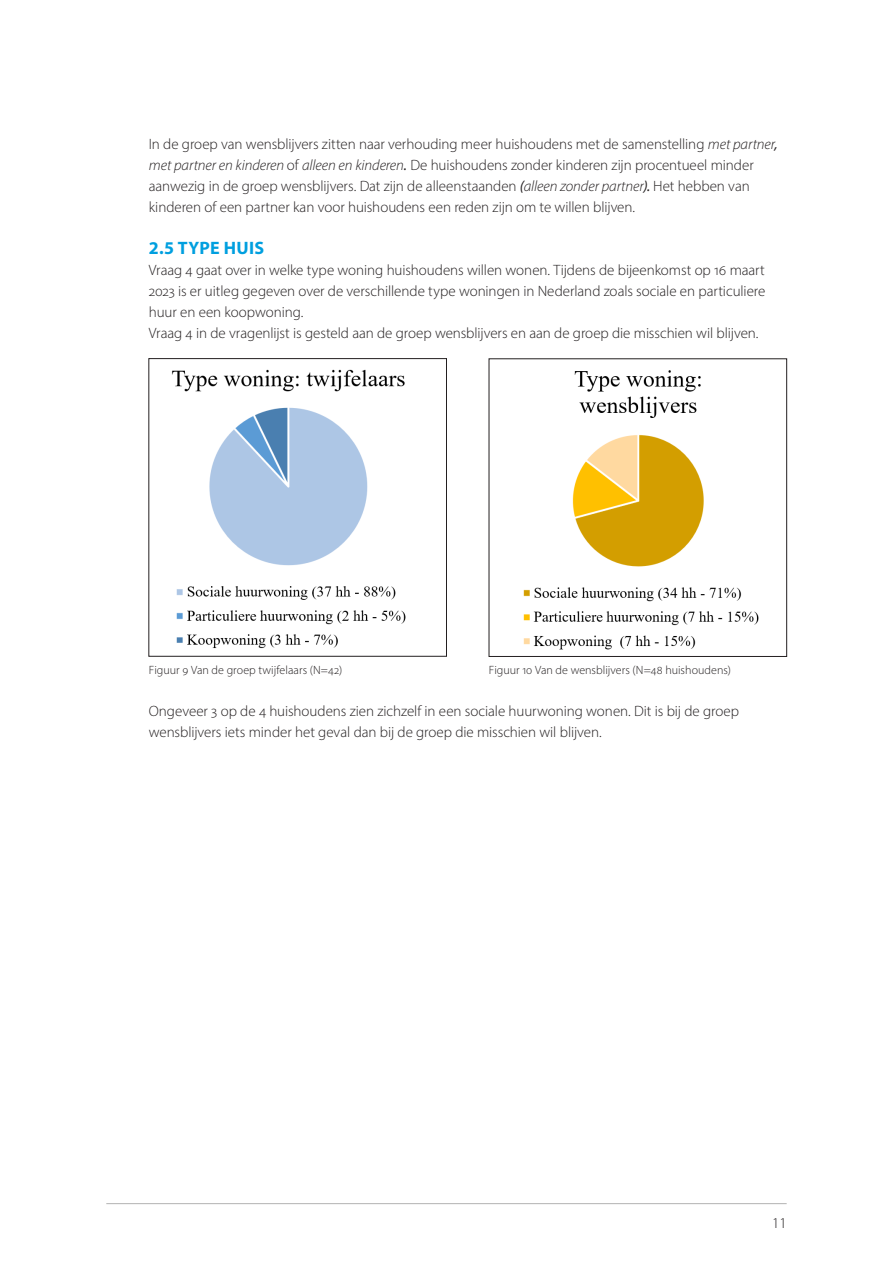
<style>
.page{position:relative;width:893px;height:1263px;background:#fff}
.page>*{position:absolute;margin:0;border:0;box-sizing:border-box;transform-origin:0 0}
.tussenkop_1{font:18px "Myriad Pro Bold 2";letter-spacing:.02em;color:#009fdf}
.platte_tekst{font:300 15px/21px "Myriad Pro";letter-spacing:-.005em;color:#231f20}
.bijschrift{font:300 12px "Myriad Pro";color:#231f20}
.s1{font-style:italic}
.s2{font-weight:400;font-style:italic}
</style>
<div class="page">
<hr style="left:106px;top:1203px;width:681px;height:1px;background:#b2b2b2">
<img style="left:171px;top:369px;width:235px;height:280px">
<div style="left:149px;top:358px;width:298px;height:298px;border:1px solid #231f20"></div>
<img style="left:523px;top:370px;width:236px;height:280px">
<div style="left:489px;top:359px;width:298px;height:298px;border:1px solid #231f20"></div>
<p class="platte_tekst" style="left:149px;top:133px;width:630px">In de groep van wensblijvers zitten naar verhouding meer huishoudens met de samenstelling <span class="s1">met partner</span><span class="s2">, </span><span class="s1">met partner en kinderen</span> of <span class="s1">alleen en kinderen</span><span class="s2">.</span> De huishoudens zonder kinderen zijn procentueel minder aanwezig in de groep wensblijvers. Dat zijn de alleenstaanden <span class="s2">(</span><span class="s1">alleen zonder partner</span><span class="s2">).</span> Het hebben van kinderen of een partner kan voor huishoudens een reden zijn om te willen blijven.</p>
<h2 class="tussenkop_1" style="left:149px;top:236px;width:117px">2.5 TYPE HUIS</h2>
<p class="platte_tekst" style="left:149px;top:259px;width:618px">Vraag 4 gaat over in welke type woning huishoudens willen wonen. Tijdens de bijeenkomst op 16 maart 2023 is er uitleg gegeven over de verschillende type woningen in Nederland zoals sociale en particuliere huur en een koopwoning.<br>Vraag 4 in de vragenlijst is gesteld aan de groep wensblijvers en aan de groep die misschien wil blijven.</p>
<p class="bijschrift" style="left:149px;top:662px;width:195px">Figuur 9 Van de groep twijfelaars (N=42)</p>
<p class="bijschrift" style="left:489px;top:662px;width:244px">Figuur 10 Van de wensblijvers (N=48 huishoudens)</p>
<p class="platte_tekst" style="left:149px;top:700px;width:592px">Ongeveer 3 op de 4 huishoudens zien zichzelf in een sociale huurwoning wonen. Dit is bij de groep wensblijvers iets minder het geval dan bij de groep die misschien wil blijven.</p>
<p class="platte_tekst" style="left:772px;top:1212px;width:16px">11</p>
</div>
